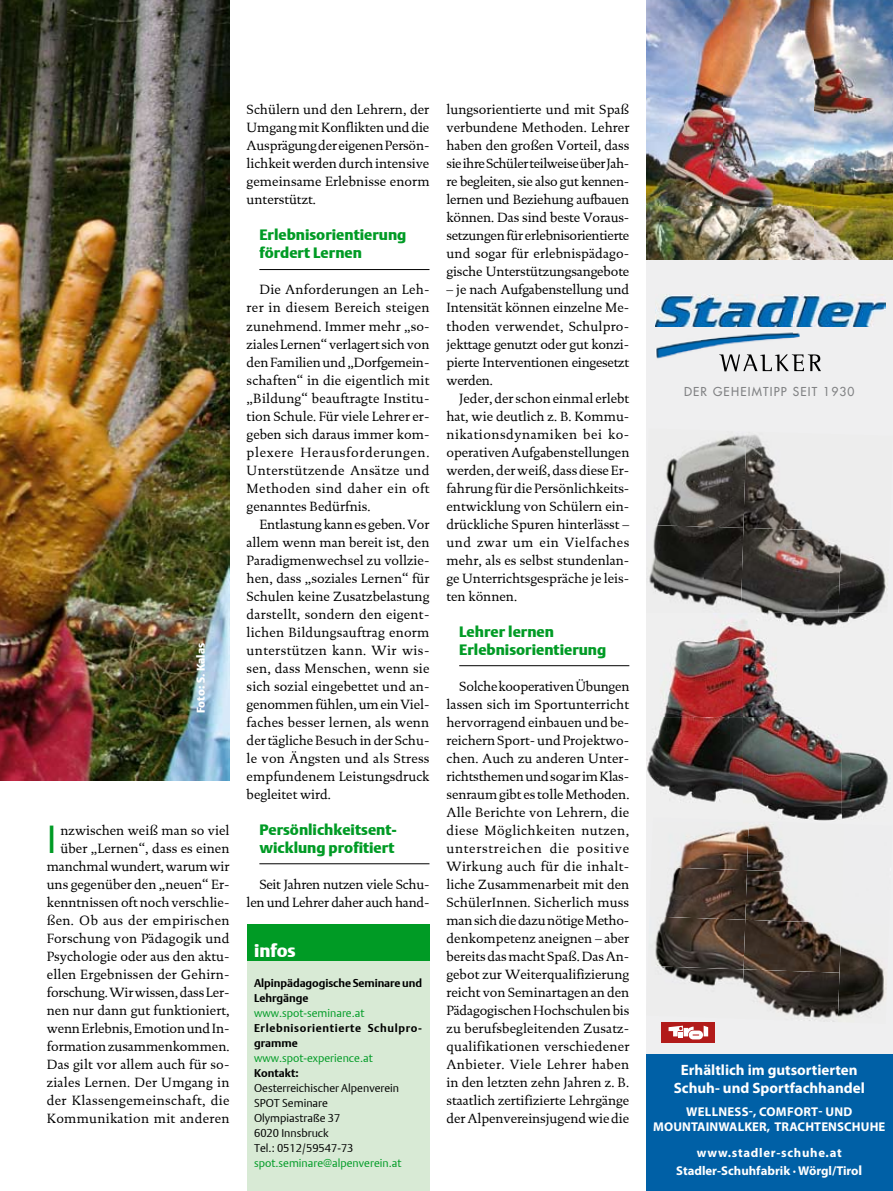
<style>
.page{position:relative;width:893px;height:1191px;background:#fff}
.page>*{position:absolute;margin:0;border:0;box-sizing:border-box;transform-origin:0 0}
.t1{font:300 39px "DTL Argo T";color:#009b25}
.t2{font:900 18px "DTL Argo T";color:#fff}
.t3{font:900 15px/18px "DTL Argo T";color:#009b25}
.t4{font:700 15px/18px "Myriad Pro";color:#fff;text-align:center}
.t5{font:13.5px/18px "DTL Documenta T";color:#000;text-align:justify}
.t6{font:13.5px/18px "DTL Documenta T";letter-spacing:-.02em;color:#000;text-align:right}
.t7{font:700 12.75px/15.3px "Myriad Pro";letter-spacing:.01em;color:#fff;text-align:center}
.t8{font:12px "Futura";letter-spacing:.1em;color:#808183}
.t9{font:300 11.25px/15px "DTL Argo T";color:#000}
.t10{font:300 11.25px "DTL Argo T";color:#009b25}
.t11{font:700 11.25px/15px "DTL Argo T";color:#000}
.t12{font:700 11.25px/15px "DTL Argo T";letter-spacing:.055em;color:#000}
.t13{font:900 11.25px "DTL Argo T";color:#fff}
.s1{font-size:13.5px}
</style>
<div class="page">
<hr style="left:259px;top:269px;width:170px;height:1px;background:#000">
<hr style="left:259px;top:863px;width:170px;height:1px;background:#000">
<hr style="left:459px;top:665px;width:170px;height:1px;background:#000">
<img style="left:0;top:0;width:230px;height:780px">
<div style="left:247px;top:924px;width:182px;height:36px;background:#009b25"></div>
<div style="left:247px;top:960px;width:182px;height:231px;background:#d8ead5"></div>
<div style="left:646px;top:0;width:247px;height:1191px;background:#efeff0"></div>
<div style="left:646px;top:1054px;width:247px;height:137px;background:#0060a6"></div>
<img style="left:655px;top:294px;width:230px;height:65px">
<svg style="left:719px;top:354px;width:102px;height:17px"></svg>
<img style="left:646px;top:0;width:247px;height:260px">
<img style="left:656px;top:435px;width:87px;height:90px">
<img style="left:743px;top:434px;width:61px;height:94px">
<img style="left:841px;top:552px;width:47px;height:61px">
<img style="left:647px;top:525px;width:96px;height:277px">
<img style="left:741px;top:528px;width:100px;height:85px">
<img style="left:743px;top:629px;width:98px;height:192px">
<img style="left:841px;top:752px;width:47px;height:67px">
<img style="left:647px;top:613px;width:220px;height:16px">
<img style="left:678px;top:828px;width:69px;height:38px">
<img style="left:747px;top:824px;width:37px;height:46px">
<img style="left:665px;top:866px;width:82px;height:50px">
<img style="left:745px;top:870px;width:61px;height:49px">
<img style="left:655px;top:916px;width:90px;height:50px">
<img style="left:743px;top:919px;width:95px;height:50px">
<img style="left:838px;top:942px;width:49px;height:75px">
<img style="left:661px;top:966px;width:83px;height:21px">
<img style="left:742px;top:969px;width:97px;height:53px">
<img style="left:743px;top:817px;width:36px;height:4px">
<div style="left:662px;top:1022px;width:53px;height:20px;background:#b21b1a"></div>
<svg style="left:668px;top:1025px;width:40px;height:14px"></svg>
<p class="t13" style="left:194px;top:713px;width:72px;rotate:-90deg">Foto: S. Kalas</p>
<p class="t5" style="left:47px;top:821px;width:184px;text-align:right">nzwischen weiß man so viel über „Lernen“, dass es einen manchmal wundert, warum wir uns gegenüber den „neuen“ Er&shy;kenntnissen oft noch verschlie&shy;ßen. Ob aus der empirischen<br>Forschung von Päda-gogik und<br>Psychologie oder aus den aktu&shy;ellen Ergebnissen der Gehirn&shy;forschung. Wir wissen, dass Ler&shy;nen nur dann gut funktioniert, wenn Erlebnis, Emotion und In&shy;formation zusammenkommen.<br>Das gilt vor allem auch für so&shy;ziales Lernen. Der Umgang in der Klassengemeinschaft, die<br>Kommunikation mit anderen</p>
<h1 class="t1" style="left:47px;top:815px;width:11px">I</h1>
<p class="t5" style="left:247px;top:101px;width:184px">Schülern und den Lehrern, der Umgang mit Konflikten und die Ausprägung der eigenen Persön&shy;lichkeit werden durch intensive gemeinsame Erlebnisse enorm unterstützt.</p>
<p class="t3" style="left:259px;top:226px;width:149px">Erlebnisorientierung fördert Lernen</p>
<p class="t5" style="left:247px;top:281px;width:184px;text-indent:13px">Die Anforderungen an Leh&shy;rer in diesem Bereich steigen zunehmend. Immer mehr „so&shy;ziales Lernen“ verlagert sich von den Familien und „Dorfgemein&shy;schaften“ in die eigentlich mit „Bildung“ beauftragte Institu&shy;tion Schule. Für viele Lehrer er&shy;geben sich daraus immer kom&shy;plexere Herausforderungen.<br>Unterstützende Ansätze und Methoden sind daher ein oft genanntes Bedürfnis.</p>
<p class="t5" style="left:247px;top:515px;width:184px;text-indent:13px">Entlastung kann es geben. Vor allem wenn man bereit ist, den Paradigmenwechsel zu vollzie&shy;hen, dass „soziales Lernen“ für Schulen keine Zusatzbelastung darstellt, sondern den eigent&shy;lichen Bildungsauftrag enorm unterstützen kann. Wir wis&shy;sen, dass Menschen, wenn sie sich sozial eingebettet und an&shy;genommen fühlen, um ein Viel&shy;faches besser lernen, als wenn der tägliche Besuch in der Schu&shy;le von Ängsten und als Stress empfundenem Leistungsdruck begleitet wird.</p>
<p class="t3" style="left:259px;top:820px;width:139px">Persönlichkeitsent&shy;wicklung profitiert</p>
<p class="t6" style="left:247px;top:875px;width:184px">Seit Jahren nutzen viele Schu&shy;len und Lehrer daher auch hand-</p>
<h2 class="t2" style="left:254px;top:939px;width:43px">infos</h2>
<p class="t11" style="left:254px;top:975px;width:169px">Alpinpädagogische Seminare und<br>Lehrgänge</p>
<p class="t10" style="left:254px;top:1006px;width:112px">www.spot-seminare.at</p>
<p class="t12" style="left:254px;top:1020px;width:169px">Erlebnisorientierte Schulpro&shy;gramme</p>
<p class="t10" style="left:254px;top:1051px;width:120px">www.spot-experience.at</p>
<p class="t11" style="left:254px;top:1065px;width:46px">Kontakt:</p>
<p class="t9" style="left:254px;top:1080px;width:147px">Oesterreichischer Alpenverein<br>SPOT Seminare<br>Olympiastraße 37<br>6020 Innsbruck<br>Tel.: 0512/59547-73</p>
<p class="t10" style="left:254px;top:1156px;width:149px">spot.seminare@alpenverein.at</p>
<p class="t5" style="left:446px;top:101px;width:184px">lungsorientierte und mit Spaß verbundene Methoden. Lehrer haben den großen Vorteil, dass sie ihre Schüler teilweise über Jah&shy;re begleiten, sie also gut kennen&shy;lernen und Beziehung aufbauen können. Das sind beste Voraus&shy;setzungen für erlebnisorientierte und sogar für erlebnispädago&shy;gische Unterstützungsangebote</p>
<p class="t5" style="left:446px;top:281px;width:184px">– je nach Aufgabenstellung und Intensität können einzelne Me&shy;thoden verwendet, Schulpro&shy;jekttage genutzt oder gut konzi&shy;pierte Interventionen eingesetzt werden.</p>
<p class="t5" style="left:446px;top:389px;width:184px;text-align:left;text-indent:13px">Jeder, der schon einmal erlebt hat, wie deutlich z. B. Kommu&shy;nikationsdynamiken bei ko&shy;operativen Aufgabenstellungen werden, der weiß, dass diese Er&shy;fahrung für die Persönlichkeits&shy;entwicklung von Schülern ein&shy;drückliche Spuren hinterlässt – und zwar um ein Vielfaches mehr, als es selbst stundenlan&shy;ge Unterrichtsgespräche je leis&shy;ten können.</p>
<p class="t3" style="left:459px;top:622px;width:149px">Lehrer lernen<br>Erlebnisorientierung</p>
<p class="t5" style="left:446px;top:677px;width:184px;text-indent:13px">Solche kooperativen Übungen lassen sich im Sportunterricht hervorragend einbauen und be&shy;reichern Sport- und Projektwo&shy;chen. Auch zu anderen Unter&shy;richtsthemen und sogar im Klas&shy;senraum gibt es tolle Methoden.<br>Alle Berichte von Lehrern, die diese Möglichkeiten nutzen, unterstreichen die positive Wirkung auch für die inhalt&shy;liche Zusammenarbeit mit den SchülerInnen. Sicherlich muss man sich die dazu nötige Metho&shy;denkompetenz aneignen – aber bereits das macht Spaß. Das An&shy;gebot zur Weiterqualifizierung reicht von Seminartagen an den Pädagogischen Hochschulen bis zu berufsbegleitenden Zusatz&shy;qualifikationen verschiedener Anbieter. Viele Lehrer haben in den letzten zehn Jahren z. B. staatlich zertifizierte Lehrgänge der Alpenvereinsjugend wie die</p>
<p class="t8" style="left:684px;top:383px;width:172px">DER GEHEIMTIPP SEIT 1930</p>
<p class="t4" style="left:674px;top:1060px;width:193px">Erhältlich im gutsortierten<br>Schuh- und Sportfachhandel</p>
<p class="t7" style="left:653px;top:1103px;width:234px">WELLNESS-, COMFORT- UND<br>MOUNTAINWALKER, TRACHTENSCHUHE</p>
<p class="t7" style="left:676px;top:1143px;width:188px;line-height:18px">www.stadler-schuhe.at<br>Stadler-Schuhfabrik · Wörgl/Tiro<span class="s1">l</span></p>
</div>
